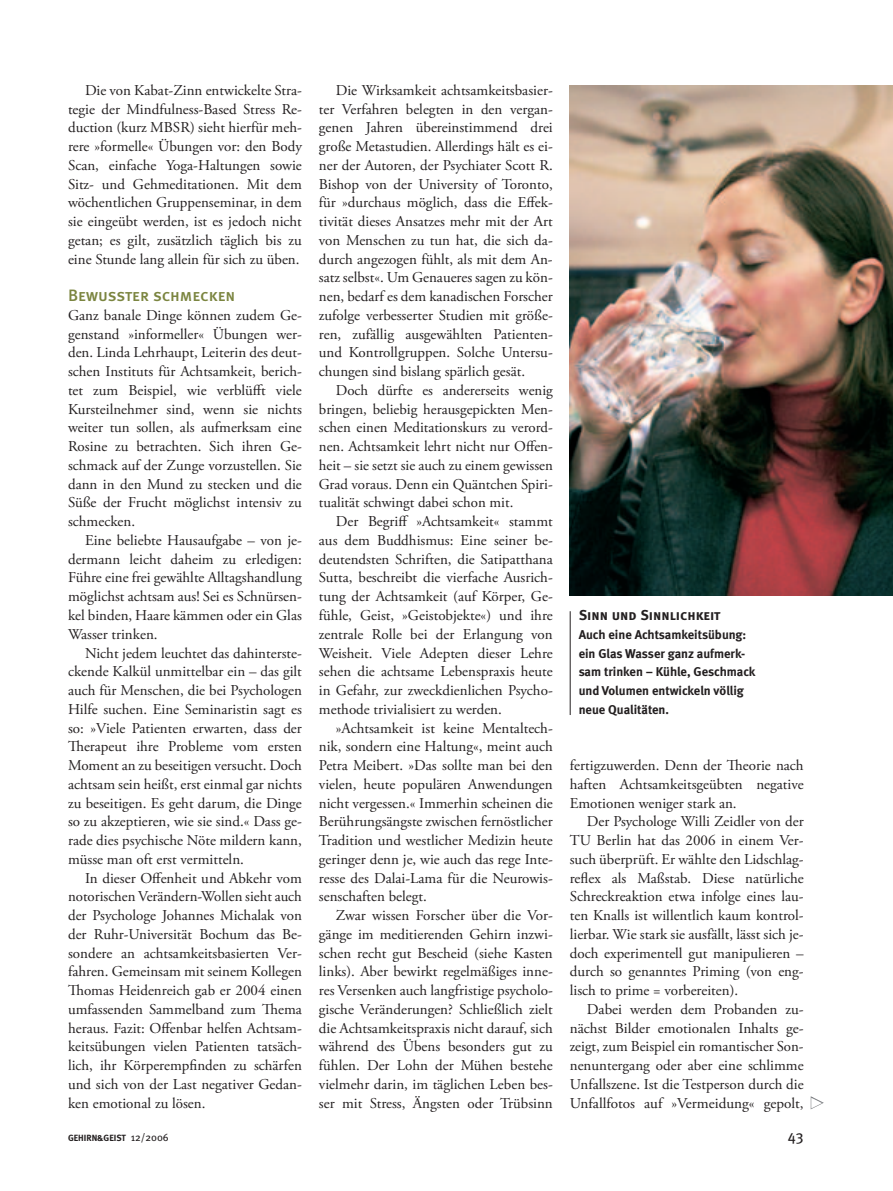
<style>
.page{position:relative;width:893px;height:1191px;background:#fff}
.page>*{position:absolute;margin:0;border:0;box-sizing:border-box;transform-origin:0 0}
.t1{font:16.5px "Meta Medium Caps";letter-spacing:-.005em;color:#7b8540}
.t2{font:15px/18.8px "Adobe Garamond Pro";color:#231f20;text-align:justify}
.t3{font:15px "Meta Book Caps";color:#231f20}
.t4{font:14.25px "Meta Bold Caps";color:#231f20}
.t5{font:700 12.75px/18.8px "Meta";color:#231f20}
.t6{font:700 9px "Meta";color:#231f20}
.s1{font-family:"Meta Book Caps";font-weight:400;font-size:10.5px}
</style>
<div class="page">
<img style="left:570px;top:85px;width:323px;height:510px">
<hr style="left:570px;top:611px;width:1px;height:104px;background:#231f20">
<p class="t2" style="left:68px;top:82px;width:235px;text-indent:17px">Die von Kabat-Zinn entwickelte Stra&shy;tegie der Mindfulness-Based Stress Re&shy;duction (kurz MBSR) sieht hierfür meh&shy;rere »formelle« Übungen vor: den Body Scan, einfache Yoga-Haltungen sowie Sitz- und Gehmeditationen. Mit dem wöchentlichen Gruppenseminar, in dem sie eingeübt werden, ist es jedoch nicht getan; es gilt, zusätzlich täglich bis zu eine Stunde lang allein für sich zu üben.</p>
<p class="t1" style="left:68px;top:286px;width:169px">Bewusster schmecken</p>
<p class="t2" style="left:68px;top:307px;width:235px">Ganz banale Dinge können zudem Ge&shy;genstand »informeller« Übungen wer&shy;den. Linda Lehrhaupt, Leiterin des deut&shy;schen Instituts für Achtsamkeit, berich&shy;tet zum Beispiel, wie verblüfft viele Kursteilnehmer sind, wenn sie nichts weiter tun sollen, als aufmerksam eine Rosine zu betrachten. Sich ihren Ge&shy;schmack auf der Zunge vorzustellen. Sie dann in den Mund zu stecken und die Süße der Frucht möglichst intensiv zu schmecken.</p>
<p class="t2" style="left:68px;top:532px;width:235px;text-indent:17px">Eine beliebte Hausaufgabe – von je&shy;dermann leicht daheim zu erledigen:<br>Führe eine frei gewählte Alltagshandlung möglichst achtsam aus! Sei es Schnürsen&shy;kel binden, Haare kämmen oder ein Glas Wasser trinken.</p>
<p class="t2" style="left:68px;top:645px;width:235px;text-indent:17px">Nicht jedem leuchtet das dahinterste&shy;ckende Kalkül unmittelbar ein – das gilt auch für Menschen, die bei Psychologen Hilfe suchen. Eine Seminaristin sagt es so: »Viele Patienten erwarten, dass der Therapeut ihre Probleme vom ersten Moment an zu beseitigen versucht. Doch achtsam sein heißt, erst einmal gar nichts zu beseitigen. Es geht darum, die Dinge so zu akzeptieren, wie sie sind.« Dass ge&shy;rade dies psychische Nöte mildern kann, müsse man oft erst vermitteln.</p>
<p class="t2" style="left:68px;top:870px;width:235px;text-indent:17px">In dieser Offenheit und Abkehr vom notorischen Verändern-Wollen sieht auch der Psychologe Johannes Michalak von der Ruhr-Universität Bochum das Be&shy;sondere an achtsamkeitsbasierten Ver&shy;fahren. Gemeinsam mit seinem Kollegen Thomas Heidenreich gab er 2004 einen umfassenden Sammelband zum Thema heraus. Fazit: Offenbar helfen Achtsam&shy;keitsübungen vielen Patienten tatsäch&shy;lich, ihr Körperempfinden zu schärfen und sich von der Last negativer Gedan&shy;ken emotional zu lösen.</p>
<p class="t2" style="left:319px;top:82px;width:235px;text-indent:17px">Die Wirksamkeit achtsamkeitsbasier&shy;ter Verfahren belegten in den vergan&shy;genen Jahren übereinstimmend drei große Metastudien. Allerdings hält es ei&shy;ner der Autoren, der Psychiater Scott R.<br>Bishop von der University of Toronto, für »durchaus möglich, dass die Effek&shy;tivität dieses Ansatzes mehr mit der Art von Menschen zu tun hat, die sich da&shy;durch angezogen fühlt, als mit dem An&shy;satz selbst«. Um Genaueres sagen zu kön&shy;nen, bedarf es dem kanadischen Forscher zufolge verbesserter Studien mit größe&shy;ren, zufällig ausgewählten Patienten&shy;und Kontrollgruppen. Solche Untersu&shy;chungen sind bislang spärlich gesät.</p>
<p class="t2" style="left:319px;top:382px;width:235px;text-indent:17px">Doch dürfte es andererseits wenig bringen, beliebig herausgepickten Men&shy;schen einen Meditationskurs zu verord&shy;nen. Achtsamkeit lehrt nicht nur Offen&shy;heit – sie setzt sie auch zu einem gewissen Grad voraus. Denn ein Quäntchen Spiri&shy;tualität schwingt dabei schon mit.</p>
<p class="t2" style="left:319px;top:513px;width:235px;text-indent:17px">Der Begriff »Achtsamkeit« stammt aus dem Buddhismus: Eine seiner be&shy;deutendsten Schriften, die Satipatthana Sutta, beschreibt die vierfache Ausrich&shy;tung der Achtsamkeit (auf Körper, Ge&shy;fühle, Geist, »Geistobjekte«) und ihre zentrale Rolle bei der Erlangung von Weisheit. Viele Adepten dieser Lehre sehen die achtsame Lebenspraxis heute in Gefahr, zur zweckdienlichen Psycho&shy;methode trivialisiert zu werden.</p>
<p class="t2" style="left:319px;top:720px;width:235px;text-indent:17px">»Achtsamkeit ist keine Mentaltech&shy;nik, sondern eine Haltung«, meint auch Petra Meibert. »Das sollte man bei den vielen, heute populären Anwendungen nicht vergessen.« Immerhin scheinen die Berührungsängste zwischen fernöstlicher Tradition und westlicher Medizin heute geringer denn je, wie auch das rege Inte&shy;resse des Dalai-Lama für die Neurowis&shy;senschaften belegt.</p>
<p class="t2" style="left:319px;top:907px;width:235px;text-indent:17px">Zwar wissen Forscher über die Vor&shy;gänge im meditierenden Gehirn inzwi&shy;schen recht gut Bescheid (siehe Kasten links). Aber bewirkt regelmäßiges inne&shy;res Versenken auch langfristige psycholo&shy;gische Veränderungen? Schließlich zielt die Achtsamkeitspraxis nicht darauf, sich während des Übens besonders gut zu fühlen. Der Lohn der Mühen bestehe vielmehr darin, im täglichen Leben bes&shy;ser mit Stress, Ängsten oder Trübsinn</p>
<p class="t4" style="left:579px;top:607px;width:143px">Sinn und Sinnlichkeit</p>
<p class="t5" style="left:579px;top:626px;width:178px">Auch eine Achtsamkeitsübung: ein Glas Wasser ganz aufmerk&shy;sam trinken – Kühle, Geschmack und Volumen entwickeln völlig neue Qualitäten.</p>
<p class="t2" style="left:570px;top:757px;width:235px">fertigzuwerden. Denn der Theorie nach haften Achtsamkeitsgeübten negative Emotionen weniger stark an.</p>
<p class="t2" style="left:570px;top:813px;width:235px;text-indent:17px">Der Psychologe Willi Zeidler von der TU Berlin hat das 2006 in einem Ver&shy;such überprüft. Er wählte den Lidschlag&shy;reflex als Maßstab. Diese natürliche Schreckreaktion etwa infolge eines lau&shy;ten Knalls ist willentlich kaum kontrol&shy;lierbar. Wie stark sie ausfällt, lässt sich je&shy;doch experimentell gut manipulieren – durch so genanntes Priming (von eng&shy;lisch to prime = vorbereiten).</p>
<p class="t2" style="left:570px;top:1001px;width:235px;text-indent:17px">Dabei werden dem Probanden zu&shy;nächst Bilder emotionalen Inhalts ge&shy;zeigt, zum Beispiel ein romantischer Son&shy;nenuntergang oder aber eine schlimme Unfallszene. Ist die Testperson durch die Unfallfotos auf »Vermeidung« gepolt,</p>
<p class="t6" style="left:68px;top:1134px;width:102px">GEHIRN&amp;GEIST <span class="s1">12/2006</span></p>
<p class="t3" style="left:788px;top:1127px;width:17px">43</p>
</div>
